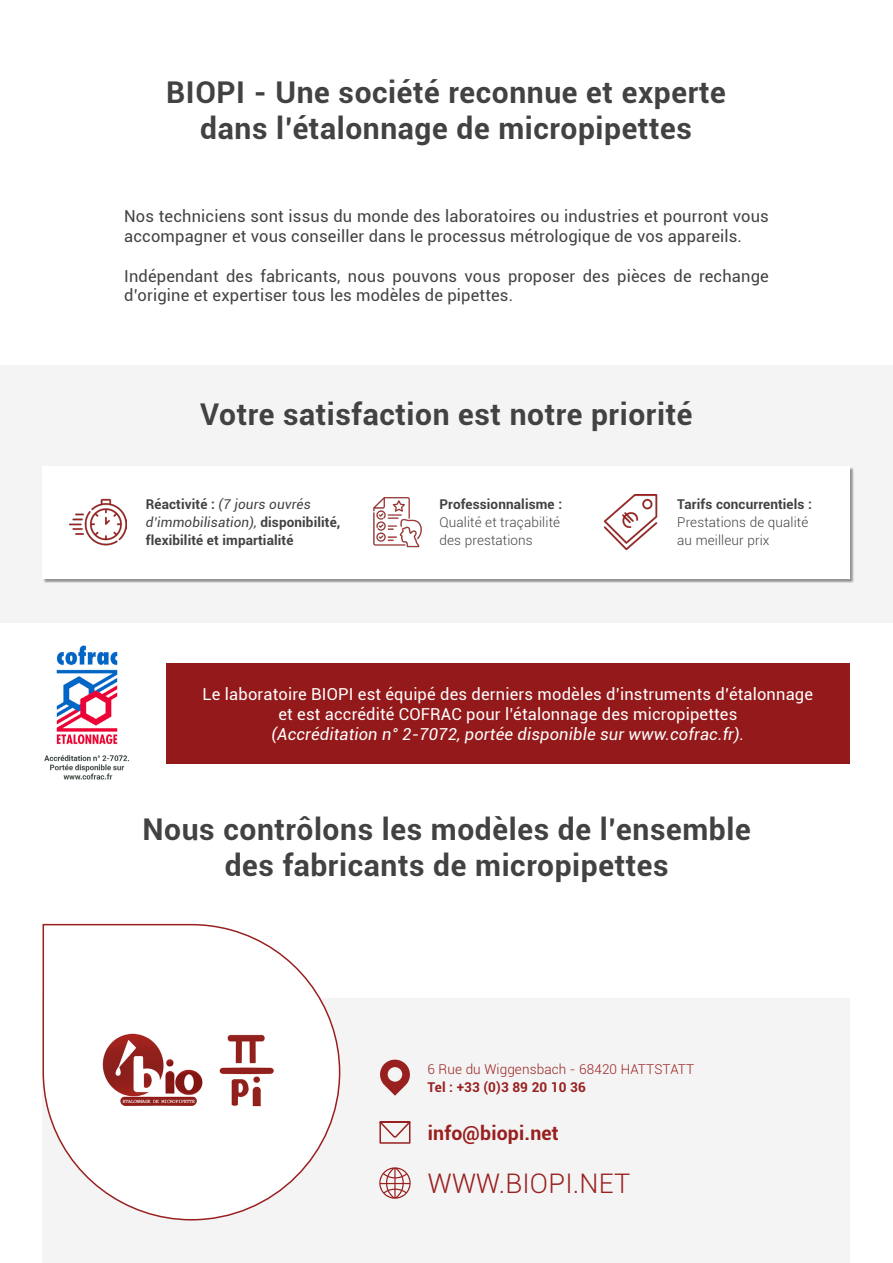
<style>
.page{position:relative;width:893px;height:1263px;background:#fff}
.page>*{position:absolute;margin:0;border:0;box-sizing:border-box;transform-origin:0 0}
.t1{font:700 30px "Roboto";letter-spacing:.02em;color:#424242}
.t2{font:300 27px "Roboto";letter-spacing:.01em;color:#98201f}
.t3{font:700 19.5px "Roboto";letter-spacing:.01em;color:#98201f}
.t4{font:16.5px/19.8px "Roboto";letter-spacing:.01em;color:#424242}
.t5{font:16.5px "Roboto";letter-spacing:.01em;color:#fff}
.t6{font:italic 16.5px "Roboto";letter-spacing:.01em;color:#fff}
.t7{font:700 13.5px/18px "Roboto";letter-spacing:.01em;color:#424242}
.t8{font:300 13.5px "Roboto";letter-spacing:.01em;color:#424242}
.t9{font:300 13.5px "Roboto";letter-spacing:.01em;color:#98201f}
.t10{font:700 13.5px "Roboto";letter-spacing:.01em;color:#98201f}
.s1{font-weight:400;font-style:italic}
</style>
<div class="page">
<div style="left:0;top:365px;width:893px;height:258px;background:#f4f4f4"></div>
<div style="left:166px;top:663px;width:683px;height:101px;background:#94191a"></div>
<div style="left:44px;top:467px;width:811px;height:116px;background:#000;opacity:.4"></div>
<div style="left:43px;top:466px;width:806px;height:112px;background:#fff"></div>
<img style="left:70px;top:498px;width:56px;height:48px">
<img style="left:373px;top:497px;width:49px;height:51px">
<img style="left:603px;top:495px;width:55px;height:54px">
<img style="left:44px;top:645px;width:86px;height:135px">
<div style="left:43px;top:999px;width:807px;height:264px;background:#f4f4f4"></div>
<svg style="left:380px;top:1059px;width:30px;height:37px"></svg>
<svg style="left:42px;top:923px;width:299px;height:298px"></svg>
<svg style="left:379px;top:1121px;width:32px;height:23px"></svg>
<svg style="left:379px;top:1167px;width:32px;height:32px"></svg>
<img style="left:95px;top:1020px;width:204px;height:94px">
<p class="t1" style="left:166px;top:71px;width:561px">BIOPI - Une société reconnue et experte</p>
<p class="t1" style="left:200px;top:107px;width:493px">dans l’étalonnage de micropipettes</p>
<p class="t4" style="left:124px;top:206px;width:646px">Nos techniciens sont issus du monde des laboratoires ou industries et pourront vous accompagner et vous conseiller dans le processus métrologique de vos appareils.</p>
<p class="t4" style="left:124px;top:265px;width:646px">Indépendant des fabricants, nous pouvons vous proposer des pièces de rechange d’origine et expertiser tous les modèles de pipettes.</p>
<p class="t1" style="left:200px;top:393px;width:494px">Votre satisfaction est notre priorité</p>
<p class="t7" style="left:146px;top:495px;width:196px">Réactivité : <span class="s1">(7 jours ouvrés d’immobilisation),</span> disponibilité, flexibilité et impartialité</p>
<p class="t7" style="left:440px;top:495px;width:124px">Professionnalisme :</p>
<p class="t8" style="left:440px;top:513px;width:122px">Qualité et traçabilité</p>
<p class="t8" style="left:440px;top:531px;width:95px">des prestations</p>
<p class="t7" style="left:677px;top:495px;width:136px">Tarifs concurrentiels :</p>
<p class="t8" style="left:677px;top:513px;width:133px">Prestations de qualité</p>
<p class="t8" style="left:677px;top:531px;width:94px">au meilleur prix</p>
<p class="t5" style="left:203px;top:682px;width:612px">Le laboratoire BIOPI est équipé des derniers modèles d’instruments d’étalonnage</p>
<p class="t5" style="left:278px;top:702px;width:460px">et est accrédité COFRAC pour l’étalonnage des micropipettes</p>
<p class="t6" style="left:271px;top:722px;width:474px">(Accréditation n° 2-7072, portée disponible sur www.cofrac.fr).</p>
<p class="t1" style="left:142px;top:808px;width:610px">Nous contrôlons les modèles de l’ensemble</p>
<p class="t1" style="left:225px;top:844px;width:445px">des fabricants de micropipettes</p>
<p class="t9" style="left:428px;top:1059px;width:268px">6 Rue du Wiggensbach - 68420 HATTSTATT</p>
<p class="t10" style="left:428px;top:1077px;width:160px">Tel : +33 (0)3 89 20 10 36</p>
<p class="t3" style="left:428px;top:1119px;width:132px">info@biopi.net</p>
<p class="t2" style="left:428px;top:1165px;width:204px">WWW.BIOPI.NET</p>
</div>
